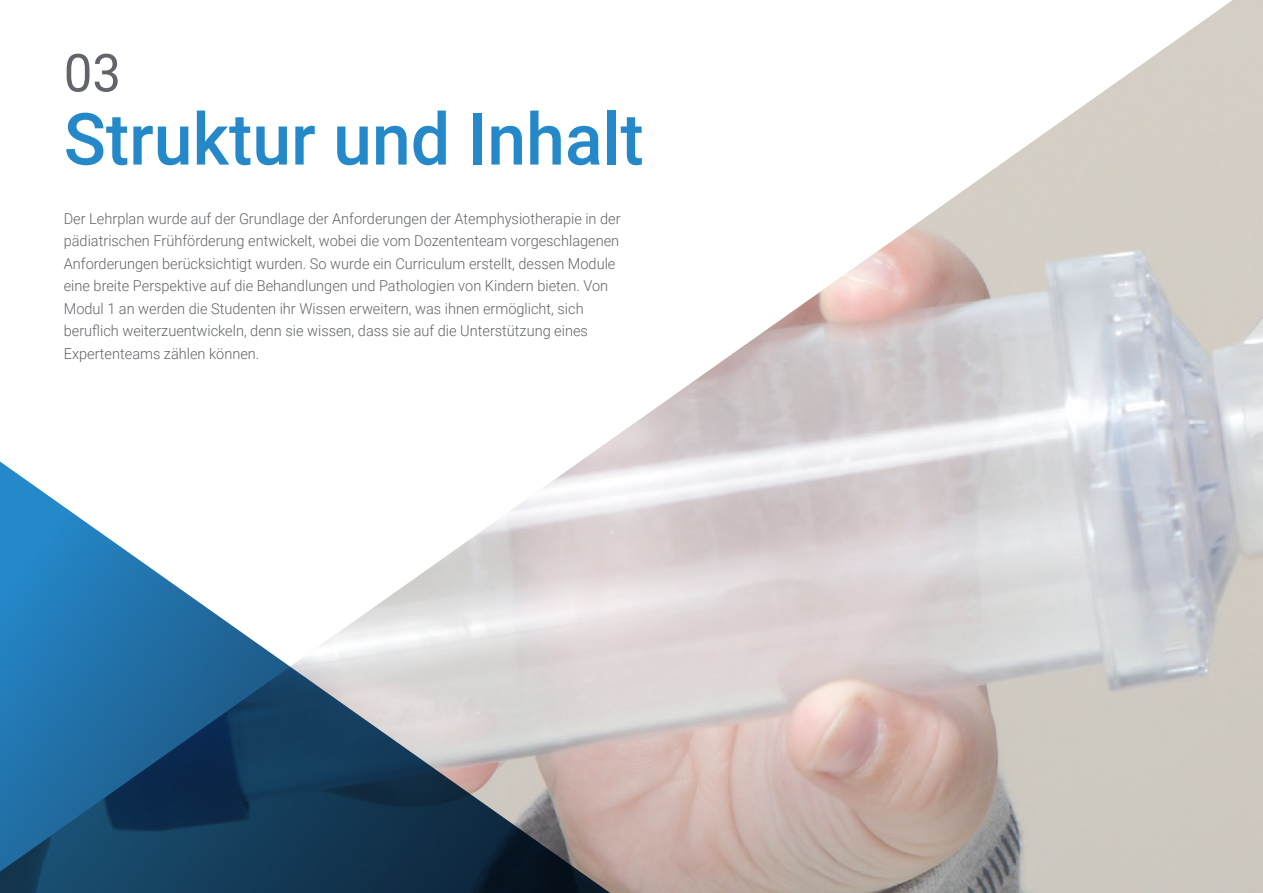
<style>
.page{position:relative;width:1263px;height:893px;background:#fff}
.page>*{position:absolute;margin:0;border:0;box-sizing:border-box;transform-origin:0 0}
.t1{font:500 72px "Roboto";color:#2488c9}
.t2{font:52.5px "Roboto";color:#61646a}
.t3{font:300 15px/22.5px "Roboto";color:#61646a}
</style>
<div class="page">
<img style="left:602px;top:0;width:661px;height:893px">
<svg style="left:0;top:446px;width:640px;height:447px"></svg>
<h2 class="t2" style="left:64px;top:36px;width:59px">03</h2>
<h1 class="t1" style="left:64px;top:89px;width:581px">Struktur und Inhalt</h1>
<p class="t3" style="left:64px;top:207px;width:558px">Der Lehrplan wurde auf der Grundlage der Anforderungen der Atemphysiotherapie in der pädiatrischen Frühförderung entwickelt, wobei die vom Dozententeam vorgeschlagenen Anforderungen berücksichtigt wurden. So wurde ein Curriculum erstellt, dessen Module eine breite Perspektive auf die Behandlungen und Pathologien von Kindern bieten. Von Modul 1 an werden die Studenten ihr Wissen erweitern, was ihnen ermöglicht, sich beruflich weiterzuentwickeln, denn sie wissen, dass sie auf die Unterstützung eines Expertenteams zählen können.</p>
</div>
